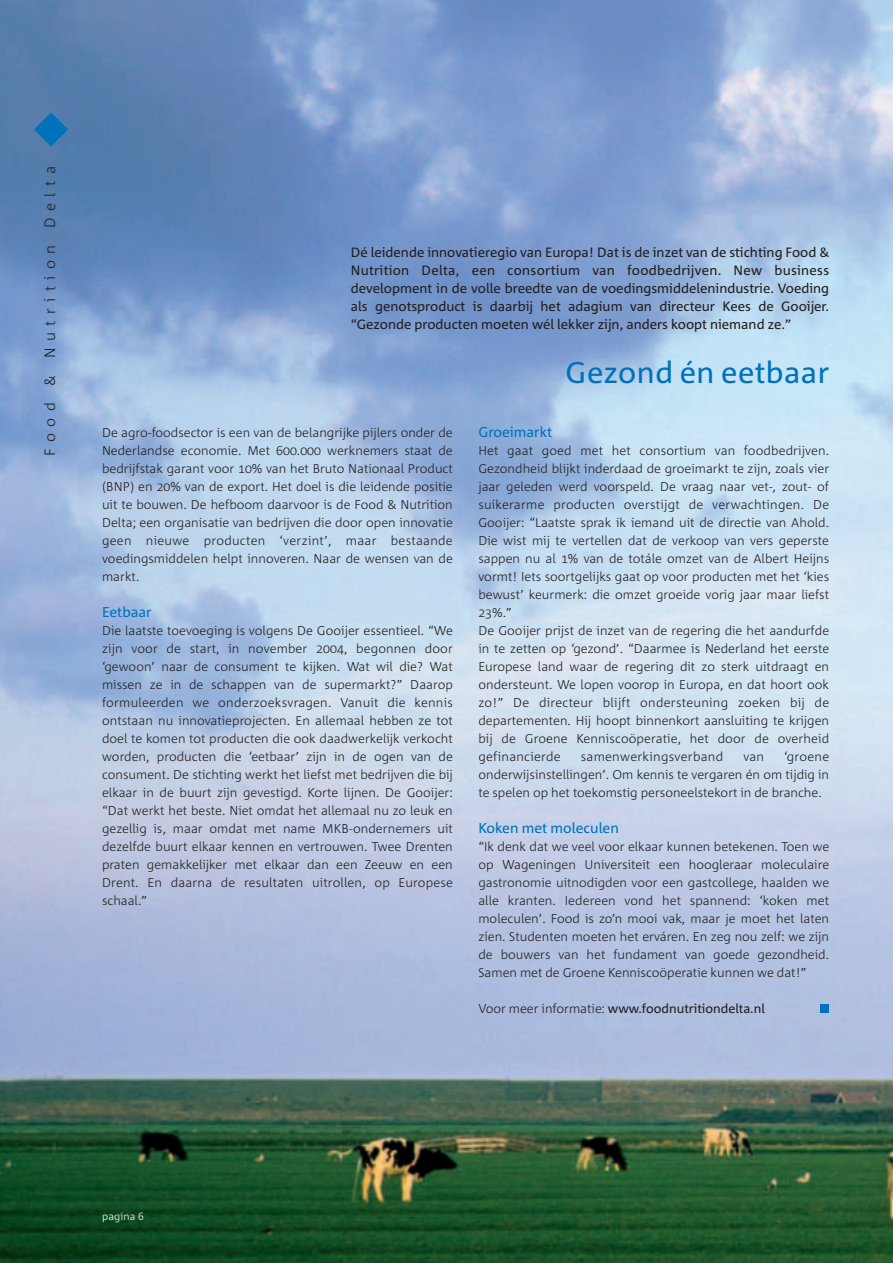
<style>
.page{position:relative;width:893px;height:1263px;background:#fff}
.page>*{position:absolute;margin:0;border:0;box-sizing:border-box;transform-origin:0 0}
.t1{font:30px "Agrofont Normaal";letter-spacing:.015em;color:#0072bc}
.t2{font:15px "Agrofont Mager";letter-spacing:.43em;color:#231f20}
.t3{font:14.25px "Agrofont Normaal";color:#0072bc}
.t4{font:13.5px/18px "Agrofont Normaal";color:#231f20;text-align:justify}
.t5{font:12.75px/18px "Agrofont Mager";color:#231f20;text-align:justify}
.t6{font:12.75px "Agrofont Normaal";color:#231f20}
.t7{font:12.75px "Agrofont Mager";letter-spacing:.02em;color:#231f20}
.t8{font:10.5px "Agrofont Mager";letter-spacing:.015em;color:#fff}
.s1{font-family:"Agrofont Mager"}
</style>
<div class="page">
<img style="left:0;top:0;width:893px;height:1263px">
<svg style="left:34px;top:113px;width:34px;height:34px"></svg>
<div style="left:821px;top:1004px;width:8px;height:9px;background:#0072bc"></div>
<p class="t2" style="left:43px;top:456px;width:291px;rotate:-90deg">Food &amp; Nutrition Delta</p>
<p class="t4" style="left:351px;top:244px;width:480px">Dé leidende innovatieregio van Europa! Dat is de inzet van de stichting Food &amp; Nutrition Delta, een consortium van foodbedrijven. New business development in de volle breedte van de voedingsmiddelenindustrie. Voeding als genotsproduct is daarbij het adagium van directeur Kees de Gooijer. “Gezonde producten moeten wél lekker zijn, anders koopt niemand ze.”</p>
<p class="t5" style="left:102px;top:424px;width:352px">De agro-foodsector is een van de belangrijke pijlers onder de Nederlandse economie. Met 600.000 werknemers staat de bedrijfstak garant voor 10% van het Bruto Nationaal Product (BNP) en 20% van de export. Het doel is die leidende positie uit te bouwen. De hefboom daarvoor is de Food &amp; Nutrition Delta; een organisatie van bedrijven die door open innovatie geen nieuwe producten ‘verzint’, maar bestaande voedingsmiddelen helpt innoveren. Naar de wensen van de markt.</p>
<p class="t3" style="left:102px;top:605px;width:51px">Eetbaar</p>
<p class="t5" style="left:102px;top:622px;width:352px">Die laatste toevoeging is volgens De Gooijer essentieel. “We zijn voor de start, in november 2004, begonnen door ‘gewoon’ naar de consument te kijken. Wat wil die? Wat missen ze in de schappen van de supermarkt?” Daarop formuleerden we onderzoeksvragen. Vanuit die kennis ontstaan nu innovatieprojecten. En allemaal hebben ze tot doel te komen tot producten die ook daadwerkelijk verkocht worden, producten die ‘eetbaar’ zijn in de ogen van de consument. De stichting werkt het liefst met bedrijven die bij elkaar in de buurt zijn gevestigd. Korte lijnen. De Gooijer: “Dat werkt het beste. Niet omdat het allemaal nu zo leuk en gezellig is, maar omdat met name MKB-ondernemers uit dezelfde buurt elkaar kennen en vertrouwen. Twee Drenten praten gemakkelijker met elkaar dan een Zeeuw en een Drent. En daarna de resultaten uitrollen, op Europese schaal.”</p>
<h1 class="t1" style="left:566px;top:358px;width:265px">Gezond én eetbaar</h1>
<p class="t3" style="left:478px;top:425px;width:75px">Groeimarkt</p>
<p class="t5" style="left:478px;top:442px;width:352px;text-align:left">Het gaat goed met het consortium van foodbedrijven.<br>Gezondheid blijkt inderdaad de groeimarkt te zijn, zoals vier jaar geleden werd voorspeld. De vraag naar vet-, zout- of suikerarme producten overstijgt de verwachtingen. De Gooijer: “Laatste sprak ik iemand uit de directie van Ahold.<br>Die wist mij te vertellen dat de verkoop van vers geperste sappen nu al 1% van de totále omzet van de Albert Heijns vormt! Iets soortgelijks gaat op voor producten met het ‘kies bewust’ keurmerk: die omzet groeide vorig jaar maar liefst 23%.”<br>De Gooijer prijst de inzet van de regering die het aandurfde in te zetten op ‘gezond’. “Daarmee is Nederland het eerste Europese land waar de regering dit zo sterk uitdraagt en ondersteunt. We lopen voorop in Europa, en dat hoort ook zo!” De directeur blijft ondersteuning zoeken bij de departementen. Hij hoopt binnenkort aansluiting te krijgen bij de Groene Kenniscoöperatie, het door de overheid gefinancierde</p>
<p class="t5" style="left:478px;top:748px;width:352px;text-indent:306px">‘groene onderwijsinstellingen’. Om kennis te vergaren én om tijdig in te spelen op het toekomstig personeelstekort in de branche.</p>
<p class="t3" style="left:478px;top:821px;width:142px">Koken met moleculen</p>
<p class="t5" style="left:478px;top:838px;width:352px">“Ik denk dat we veel voor elkaar kunnen betekenen. Toen we op Wageningen Universiteit een hoogleraar moleculaire gastronomie uitnodigden voor een gastcollege, haalden we alle kranten. Iedereen vond het spannend: ‘koken met moleculen’. Food is zo’n mooi vak, maar je moet het laten zíen. Studenten moeten het erváren. En zeg nou zelf: we zijn de bouwers van het fundament van goede gezondheid.<br>Samen met de Groene Kenniscoöperatie kunnen we dat!”</p>
<p class="t6" style="left:478px;top:1002px;width:288px"><span class="s1">Voor meer informatie:</span> www.foodnutritiondelta.nl</p>
<p class="t7" style="left:581px;top:750px;width:144px">samenwerkingsverband</p>
<p class="t5" style="left:743px;top:748px;width:22px">van</p>
<p class="t8" style="left:102px;top:1211px;width:43px">pagina 6</p>
</div>
